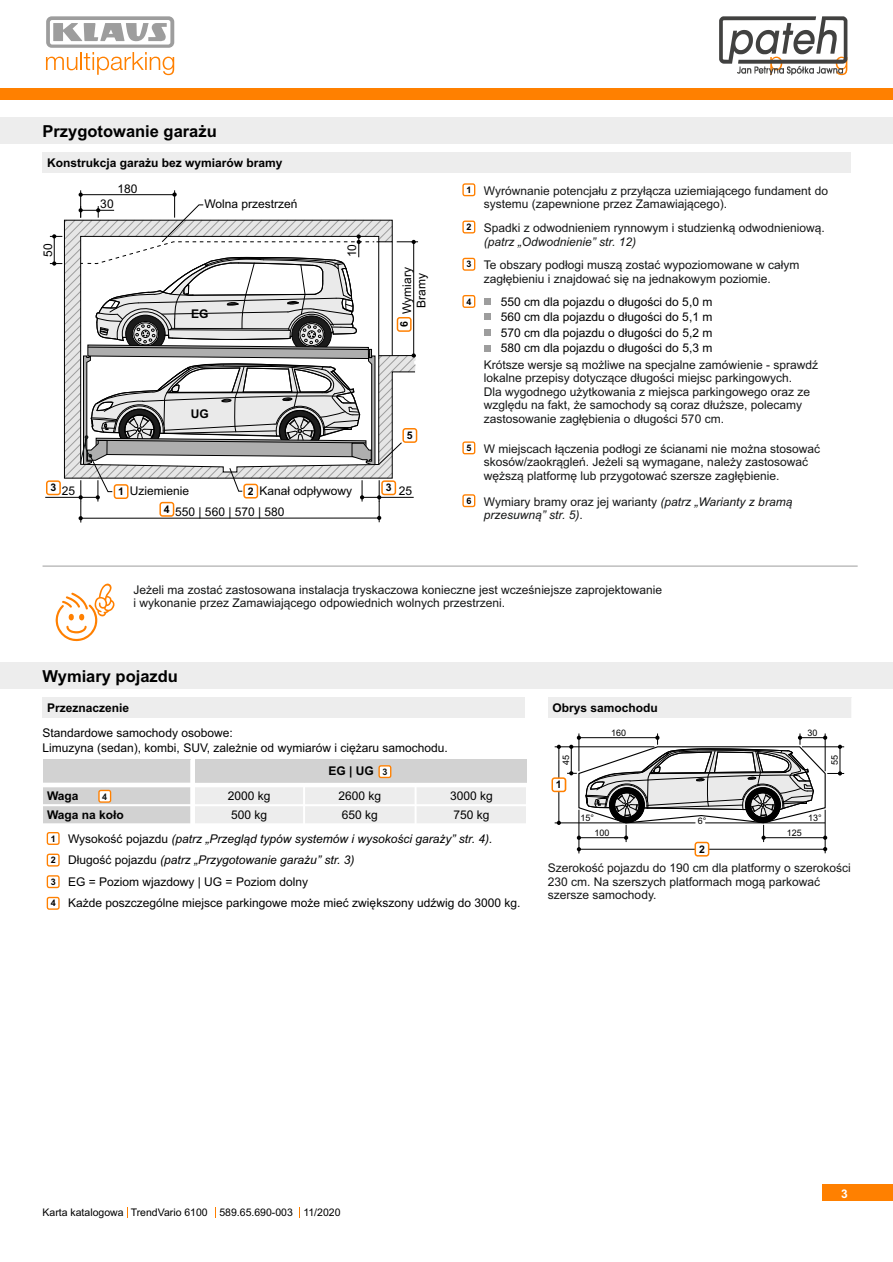
<style>
.page{position:relative;width:893px;height:1262px;background:#fff}
.page>*{position:absolute;margin:0;border:0;box-sizing:border-box;transform-origin:0 0}
.t1{font:700 16.5px "Arial";color:#000}
.t2{font:12px/13.4px "Arial";color:#151616}
.t3{font:12px/15.6px "Arial";color:#000}
.t4{font:italic 12px/13.4px "Arial";color:#151616}
.t5{font:700 12px "Arial";color:#000}
.t6{font:italic 12px/24px "Arial";color:#000;text-align:right}
.t7{font:700 12px "Arial";color:#fff}
.t8{font:10.5px "Arial";color:#000}
.t9{font:700 10.5px "Arial";color:#000}
.t10{font:9px "Arial";color:#000}
.t11{font:700 9px "Arial";color:#000}
.t12{font:700 9px "Arial";color:#0d1212}
.s1{font-style:normal}
.s2{font-size:9px;color:#0d1212}
.s3{font-weight:700;font-style:normal;font-size:9px}
.s4{font-weight:700;font-size:9px}
.s5{font-style:italic}
</style>
<div class="page">
<div style="left:0;top:88px;width:893px;height:12px;background:#ff8000"></div>
<div style="left:821px;top:1184px;width:72px;height:17px;background:#ff8000"></div>
<div style="left:0;top:118px;width:893px;height:26px;background:#ededed"></div>
<div style="left:43px;top:152px;width:808px;height:21px;background:#ededed"></div>
<hr style="left:45px;top:497px;width:53px;height:1px;background:#000">
<svg style="left:46px;top:190px;width:372px;height:332px"></svg>
<div style="left:462px;top:183px;width:13px;height:13px;border:1px solid #ff8000;border-radius:2px"></div>
<div style="left:462px;top:220px;width:13px;height:13px;border:1px solid #ff8000;border-radius:2px"></div>
<div style="left:462px;top:258px;width:13px;height:13px;border:1px solid #ff8000;border-radius:2px"></div>
<div style="left:462px;top:295px;width:13px;height:13px;border:1px solid #ff8000;border-radius:2px"></div>
<svg style="left:484px;top:298px;width:6px;height:6px"></svg>
<svg style="left:484px;top:314px;width:6px;height:6px"></svg>
<div style="left:484px;top:329px;width:6px;height:7px;background:#9d9d9d"></div>
<svg style="left:484px;top:345px;width:6px;height:6px"></svg>
<div style="left:462px;top:441px;width:13px;height:13px;border:1px solid #ff8000;border-radius:2px"></div>
<div style="left:462px;top:494px;width:13px;height:13px;border:1px solid #ff8000;border-radius:2px"></div>
<hr style="left:43px;top:565px;width:814px;height:1px;background:#9d9d9d">
<svg style="left:56px;top:583px;width:59px;height:58px"></svg>
<div style="left:0;top:663px;width:893px;height:26px;background:#ededed"></div>
<div style="left:43px;top:697px;width:482px;height:21px;background:#ededed"></div>
<div style="left:548px;top:697px;width:303px;height:21px;background:#ededed"></div>
<div style="left:43px;top:759px;width:147px;height:24px;background:#d2d2d2"></div>
<div style="left:195px;top:759px;width:331px;height:24px;background:#d2d2d2"></div>
<div style="left:379px;top:766px;width:12px;height:11px;background:#fff;border-radius:2px"></div>
<div style="left:378px;top:765px;width:13px;height:13px;border:1px solid #ff8000;border-radius:2px"></div>
<div style="left:43px;top:787px;width:147px;height:17px;background:#d2d2d2"></div>
<div style="left:99px;top:790px;width:12px;height:12px;background:#fff;border-radius:2px"></div>
<div style="left:98px;top:789px;width:13px;height:13px;border:1px solid #ff8000;border-radius:2px"></div>
<div style="left:195px;top:787px;width:108px;height:17px;background:#ededed"></div>
<div style="left:305px;top:787px;width:110px;height:17px;background:#ededed"></div>
<div style="left:416px;top:787px;width:110px;height:17px;background:#ededed"></div>
<div style="left:43px;top:806px;width:147px;height:17px;background:#d2d2d2"></div>
<div style="left:195px;top:806px;width:108px;height:17px;background:#ededed"></div>
<div style="left:305px;top:806px;width:110px;height:17px;background:#ededed"></div>
<div style="left:416px;top:806px;width:110px;height:17px;background:#ededed"></div>
<div style="left:47px;top:832px;width:13px;height:13px;border:1px solid #ff8000;border-radius:2px"></div>
<div style="left:47px;top:853px;width:13px;height:13px;border:1px solid #ff8000;border-radius:2px"></div>
<div style="left:47px;top:875px;width:13px;height:13px;border:1px solid #ff8000;border-radius:2px"></div>
<div style="left:47px;top:896px;width:13px;height:13px;border:1px solid #ff8000;border-radius:2px"></div>
<svg style="left:551px;top:733px;width:293px;height:123px"></svg>
<hr style="left:579px;top:737px;width:78px;height:1px;background:#000">
<hr style="left:578px;top:733px;width:1px;height:38px;background:#000">
<hr style="left:622px;top:822px;width:73px;height:1px;background:#000">
<hr style="left:705px;top:822px;width:120px;height:1px;background:#000">
<svg style="left:46px;top:16px;width:128px;height:59px"></svg>
<svg style="left:719px;top:16px;width:128px;height:59px"></svg>
<h1 class="t1" style="left:43px;top:125px;width:176px">Przygotowanie garażu</h1>
<p class="t5" style="left:47px;top:158px;width:237px">Konstrukcja garażu bez wymiarów bramy</p>
<p class="t3" style="left:100px;top:197px;width:15px">30</p>
<p class="t3" style="left:118px;top:182px;width:22px">180</p>
<p class="t3" style="left:204px;top:197px;width:95px">Wolna przestrzeń</p>
<p class="t3" style="left:41px;top:257px;width:15px;rotate:-90deg">50</p>
<p class="t5" style="left:191px;top:309px;width:19px">EG</p>
<p class="t5" style="left:191px;top:409px;width:19px">UG</p>
<p class="t3" style="left:345px;top:257px;width:15px;rotate:-90deg">10</p>
<p class="t3" style="left:400px;top:314px;width:48px;line-height:14.4px;text-align:center;rotate:-90deg">Wymiary<br>Bramy</p>
<p class="t9" style="left:400px;top:327px;width:7px;rotate:-90deg">6</p>
<p class="t9" style="left:407px;top:431px;width:7px">5</p>
<p class="t9" style="left:50px;top:484px;width:7px">3</p>
<p class="t9" style="left:248px;top:487px;width:7px">2</p>
<p class="t9" style="left:386px;top:484px;width:7px">3</p>
<p class="t3" style="left:130px;top:484px;width:61px">Uziemienie</p>
<p class="t3" style="left:259px;top:484px;width:94px">Kanał odpływowy</p>
<p class="t3" style="left:398px;top:484px;width:15px">25</p>
<p class="t3" style="left:62px;top:484px;width:15px">25</p>
<p class="t9" style="left:118px;top:487px;width:7px">1</p>
<p class="t9" style="left:164px;top:505px;width:7px">4</p>
<p class="t3" style="left:175px;top:505px;width:111px">550 | 560 | 570 | 580</p>
<p class="t2" style="left:484px;top:185px;width:346px">Wyrównanie potencjału z przyłącza uziemiającego fundament do systemu (zapewnione przez Zamawiającego).</p>
<p class="t2" style="left:484px;top:222px;width:342px">Spadki z odwodnieniem rynnowym i studzienką odwodnieniową.</p>
<p class="t4" style="left:484px;top:236px;width:154px">(patrz „Odwodnienie” str. 12)</p>
<p class="t2" style="left:484px;top:259px;width:317px">Te obszary podłogi muszą zostać wypoziomowane w całym zagłębieniu i znajdować się na jednakowym poziomie.</p>
<p class="t11" style="left:466px;top:186px;width:7px">1</p>
<p class="t11" style="left:466px;top:223px;width:7px">2</p>
<p class="t11" style="left:466px;top:261px;width:7px">3</p>
<p class="t11" style="left:466px;top:298px;width:7px">4</p>
<p class="t3" style="left:501px;top:295px;width:213px;text-align:justify">550 cm dla pojazdu o długości do 5,0 m 560 cm dla pojazdu o długości do 5,1 m 570 cm dla pojazdu o długości do 5,2 m 580 cm dla pojazdu o długości do 5,3 m</p>
<p class="t11" style="left:466px;top:444px;width:7px">5</p>
<p class="t11" style="left:466px;top:497px;width:7px">6</p>
<p class="t2" style="left:484px;top:359px;width:336px">Krótsze wersje są możliwe na specjalne zamówienie - sprawdź lokalne przepisy dotyczące długości miejsc parkingowych.<br>Dla wygodnego użytkowania z miejsca parkingowego oraz ze względu na fakt, że samochody są coraz dłuższe, polecamy zastosowanie zagłębienia o długości 570 cm.</p>
<p class="t2" style="left:484px;top:443px;width:338px">W miejscach łączenia podłogi ze ścianami nie można stosować skosów/zaokrągleń. Jeżeli są wymagane, należy zastosować węższą platformę lub przygotować szersze zagłębienie.</p>
<p class="t4" style="left:484px;top:496px;width:310px"><span class="s1">Wymiary bramy oraz jej warianty</span> (patrz „Warianty z bramą przesuwną” str. 5)<span class="s1">.</span></p>
<p class="t2" style="left:134px;top:584px;width:530px">Jeżeli ma zostać zastosowana instalacja tryskaczowa konieczne jest wcześniejsze zaprojektowanie i wykonanie przez Zamawiającego odpowiednich wolnych przestrzeni.</p>
<h1 class="t1" style="left:43px;top:669px;width:137px">Wymiary pojazdu</h1>
<p class="t5" style="left:47px;top:703px;width:84px">Przeznaczenie</p>
<p class="t5" style="left:552px;top:703px;width:107px">Obrys samochodu</p>
<p class="t3" style="left:43px;top:726px;width:407px;line-height:15px">Standardowe samochody osobowe:<br>Limuzyna (sedan), kombi, SUV, zależnie od wymiarów i ciężaru samochodu.</p>
<p class="t5" style="left:328px;top:766px;width:60px">EG | UG <span class="s2">3</span></p>
<p class="t5" style="left:47px;top:791px;width:33px">Waga</p>
<p class="t12" style="left:102px;top:793px;width:7px">4</p>
<p class="t3" style="left:228px;top:789px;width:44px">2000 kg</p>
<p class="t3" style="left:338px;top:789px;width:44px">2600 kg</p>
<p class="t3" style="left:450px;top:789px;width:44px">3000 kg</p>
<p class="t5" style="left:47px;top:810px;width:78px">Waga na koło</p>
<p class="t3" style="left:231px;top:807px;width:38px">500 kg</p>
<p class="t3" style="left:342px;top:807px;width:38px">650 kg</p>
<p class="t10" style="left:611px;top:729px;width:16px">160</p>
<p class="t10" style="left:807px;top:729px;width:11px">30</p>
<p class="t10" style="left:562px;top:765px;width:11px;rotate:-90deg">45</p>
<p class="t10" style="left:831px;top:765px;width:11px;rotate:-90deg">55</p>
<p class="t9" style="left:556px;top:780px;width:7px">1</p>
<p class="t6" style="left:51px;top:803px;width:443px"><span class="s1">750 kg<br></span><span class="s3">1</span> <span class="s1">Wysokość pojazdu</span> (patrz „Przegląd typów systemów i wysokości garaży” str. 4).</p>
<p class="t3" style="left:51px;top:850px;width:471px;line-height:21.6px"><span class="s4">2</span> Długość pojazdu <span class="s5">(patrz „Przygotowanie garażu” str. 3)<br></span><span class="s4">3</span> EG = Poziom wjazdowy | UG = Poziom dolny<br><span class="s4">4</span> Każde poszczególne miejsce parkingowe może mieć zwiększony udźwig do 3000 kg.</p>
<p class="t10" style="left:580px;top:814px;width:15px">15°</p>
<p class="t10" style="left:808px;top:814px;width:15px">13°</p>
<p class="t10" style="left:697px;top:817px;width:10px">6°</p>
<p class="t10" style="left:594px;top:829px;width:16px">100</p>
<p class="t10" style="left:786px;top:829px;width:16px">125</p>
<p class="t9" style="left:699px;top:845px;width:7px">2</p>
<p class="t2" style="left:548px;top:862px;width:304px">Szerokość pojazdu do 190 cm dla platformy o szerokości<br>230 cm. Na szerszych platformach mogą parkować szersze samochody.</p>
<p class="t8" style="left:43px;top:1208px;width:299px">Karta katalogowa TrendVario 6100 589.65.690-003 11/2020</p>
<p class="t7" style="left:841px;top:1189px;width:8px">3</p>
</div>
